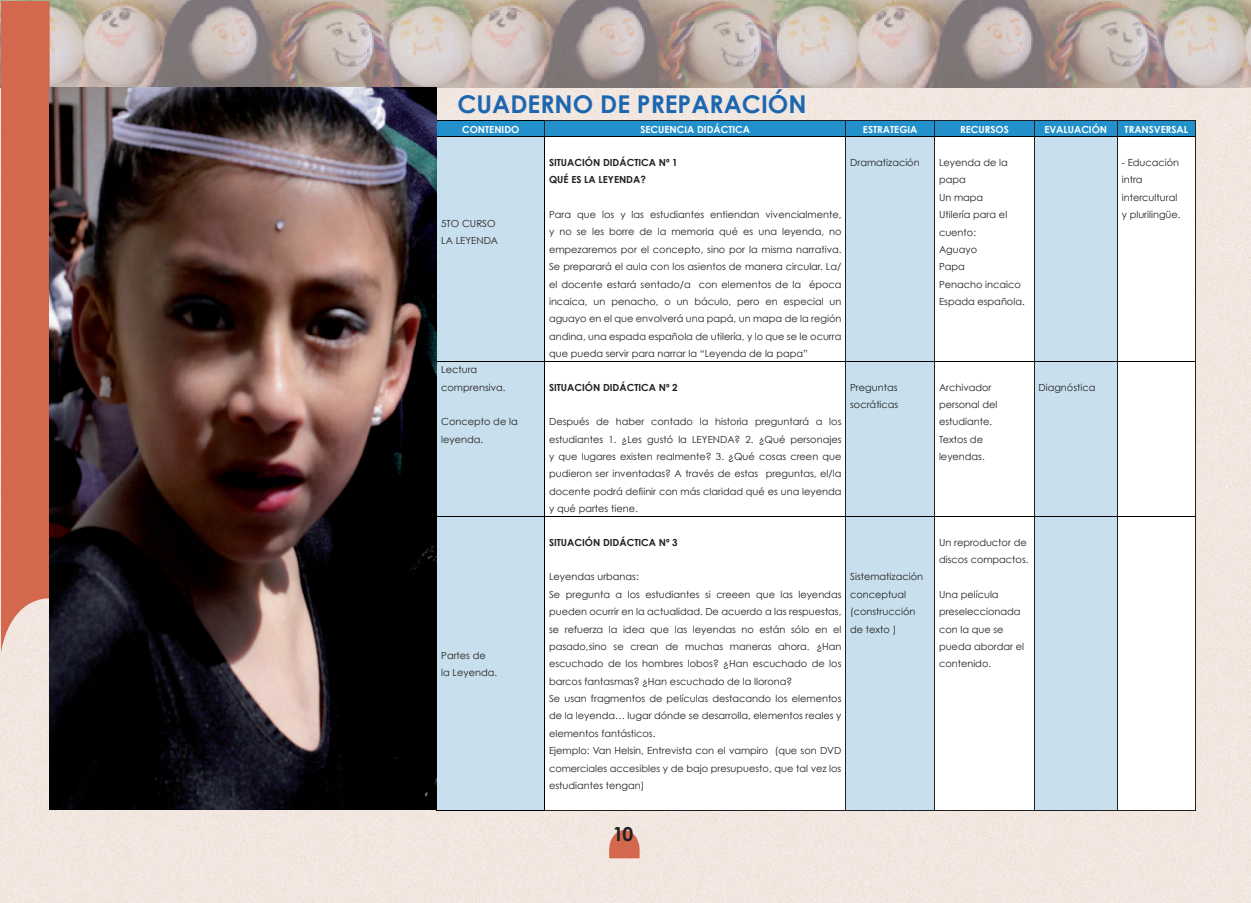
<style>
.page{position:relative;width:1251px;height:903px;background:#fff}
.page>*{position:absolute;margin:0;border:0;box-sizing:border-box;transform-origin:0 0}
.t1{font:700 24.5px "Century Gothic";color:#1c67b0}
.t2{font:700 19.25px "Century Gothic";color:#231f20}
.t3{font:9.8px/17.3px "Century Gothic";color:#231f20}
.t4{font:700 9.8px/17.3px "Century Gothic";color:#231f20}
.t5{font:700 9.8px "Century Gothic";color:#fff}
</style>
<div class="page">
<img style="left:1244px;top:0;width:6px;height:902px">
<div style="left:0;top:88px;width:61px;height:815px;background:#f2e7e0"></div>
<div style="left:61px;top:88px;width:1183px;height:815px;background:#f2e7e0"></div>
<img style="left:0;top:0;width:1244px;height:88px">
<svg style="left:609px;top:830px;width:30px;height:28px"></svg>
<div style="left:1px;top:1px;width:49px;height:651px;background:#d4684f"></div>
<div style="left:437px;top:138px;width:107px;height:672px;background:#c8e0ed"></div>
<svg style="left:545px;top:138px;width:649px;height:672px"></svg>
<hr style="left:544px;top:361px;width:301px;height:1px;background:#000">
<hr style="left:845px;top:361px;width:89px;height:1px;background:#000">
<hr style="left:934px;top:361px;width:99px;height:1px;background:#000">
<hr style="left:1034px;top:361px;width:82px;height:1px;background:#000">
<hr style="left:1117px;top:361px;width:77px;height:1px;background:#000">
<hr style="left:544px;top:516px;width:301px;height:1px;background:#000">
<hr style="left:845px;top:516px;width:89px;height:1px;background:#000">
<hr style="left:934px;top:516px;width:99px;height:1px;background:#000">
<hr style="left:1034px;top:516px;width:82px;height:1px;background:#000">
<hr style="left:1117px;top:516px;width:77px;height:1px;background:#000">
<hr style="left:544px;top:137px;width:301px;height:1px;background:#000">
<hr style="left:845px;top:137px;width:89px;height:1px;background:#000">
<hr style="left:934px;top:137px;width:99px;height:1px;background:#000">
<hr style="left:1034px;top:137px;width:82px;height:1px;background:#000">
<hr style="left:1117px;top:137px;width:77px;height:1px;background:#000">
<hr style="left:545px;top:810px;width:300px;height:1px;background:#231f20">
<hr style="left:845px;top:137px;width:1px;height:224px;background:#231f20">
<hr style="left:845px;top:361px;width:1px;height:155px;background:#231f20">
<hr style="left:845px;top:516px;width:1px;height:294px;background:#231f20">
<hr style="left:845px;top:810px;width:89px;height:1px;background:#231f20">
<hr style="left:934px;top:137px;width:1px;height:224px;background:#231f20">
<hr style="left:934px;top:361px;width:1px;height:155px;background:#231f20">
<hr style="left:934px;top:516px;width:1px;height:294px;background:#231f20">
<hr style="left:934px;top:810px;width:99px;height:1px;background:#231f20">
<hr style="left:1033px;top:137px;width:1px;height:224px;background:#231f20">
<hr style="left:1033px;top:361px;width:1px;height:155px;background:#231f20">
<hr style="left:1033px;top:516px;width:1px;height:294px;background:#231f20">
<hr style="left:1033px;top:810px;width:84px;height:1px;background:#231f20">
<svg style="left:436px;top:121px;width:759px;height:16px;background:#2085bc"></svg>
<hr style="left:1116px;top:137px;width:1px;height:224px;background:#231f20">
<hr style="left:1194px;top:137px;width:1px;height:224px;background:#231f20">
<hr style="left:1116px;top:361px;width:1px;height:155px;background:#231f20">
<hr style="left:1194px;top:361px;width:1px;height:155px;background:#231f20">
<hr style="left:1116px;top:516px;width:1px;height:294px;background:#231f20">
<hr style="left:1194px;top:516px;width:1px;height:294px;background:#231f20">
<hr style="left:1117px;top:810px;width:78px;height:1px;background:#231f20">
<hr style="left:436px;top:137px;width:108px;height:1px;background:#000">
<hr style="left:436px;top:137px;width:1px;height:224px;background:#000">
<hr style="left:544px;top:137px;width:1px;height:224px;background:#000">
<hr style="left:436px;top:361px;width:108px;height:1px;background:#000">
<hr style="left:436px;top:362px;width:1px;height:154px;background:#000">
<hr style="left:544px;top:362px;width:1px;height:154px;background:#000">
<hr style="left:436px;top:516px;width:108px;height:1px;background:#000">
<hr style="left:436px;top:517px;width:1px;height:293px;background:#000">
<hr style="left:544px;top:517px;width:1px;height:293px;background:#000">
<hr style="left:436px;top:810px;width:109px;height:1px;background:#000">
<img style="left:50px;top:88px;width:386px;height:721px">
<h1 class="t1" style="left:457px;top:88px;width:350px">CUADERNO DE PREPARACIÓN</h1>
<p class="t5" style="left:462px;top:123px;width:59px">CONTENIDO</p>
<p class="t5" style="left:640px;top:123px;width:111px">SECUENCIA DIDÁCTICA</p>
<p class="t5" style="left:862px;top:123px;width:56px">ESTRATEGIA</p>
<p class="t5" style="left:959px;top:123px;width:50px">RECURSOS</p>
<p class="t5" style="left:1044px;top:123px;width:64px">EVALUACIÓN</p>
<p class="t5" style="left:1124px;top:123px;width:65px">TRANSVERSAL</p>
<p class="t3" style="left:441px;top:214px;width:58px">5TO CURSO<br>LA LEYENDA</p>
<p class="t3" style="left:441px;top:361px;width:66px">Lectura comprensiva.</p>
<p class="t3" style="left:441px;top:413px;width:78px">Concepto de la leyenda.</p>
<p class="t3" style="left:441px;top:646px;width:57px">Partes de<br>la Leyenda.</p>
<p class="t4" style="left:549px;top:154px;width:130px">SITUACIÓN DIDÁCTICA Nº 1<br>QUÉ ES LA LEYENDA?</p>
<p class="t3" style="left:549px;top:206px;width:294px;text-align:justify">Para que los y las estudiantes entiendan vivencialmente, y no se les borre de la memoria qué es una leyenda, no empezaremos por el concepto, sino por la misma narrativa.<br>Se preparará el aula con los asientos de manera circular. La/ el docente estará sentado/a con elementos de la época incaica, un penacho, o un báculo, pero en especial un aguayo en el que envolverá una papá, un mapa de la región andina, una espada española de utilería, y lo que se le ocurra que pueda servir para narrar la “Leyenda de la papa”</p>
<p class="t4" style="left:549px;top:378px;width:130px">SITUACIÓN DIDÁCTICA Nº 2</p>
<p class="t3" style="left:549px;top:413px;width:294px;text-align:justify">Después de haber contado la historia preguntará a los estudiantes 1. ¿Les gustó la LEYENDA? 2. ¿Qué personajes y que lugares existen realmente? 3. ¿Qué cosas creen que pudieron ser inventadas? A través de estas preguntas, el/la docente podrá defiinir con más claridad qué es una leyenda y qué partes tiene.</p>
<p class="t3" style="left:850px;top:154px;width:71px">Dramatización</p>
<p class="t3" style="left:938px;top:154px;width:87px">Leyenda de la papa<br>Un mapa<br>Utilería para el cuento:<br>Aguayo<br>Papa<br>Penacho incaico<br>Espada española.</p>
<p class="t3" style="left:1121px;top:154px;width:60px">- Educación intra intercultural y plurilingüe.</p>
<p class="t3" style="left:850px;top:378px;width:50px">Preguntas socráticas</p>
<p class="t3" style="left:938px;top:378px;width:60px">Archivador personal del estudiante.<br>Textos de leyendas.</p>
<p class="t3" style="left:1038px;top:378px;width:58px">Diagnóstica</p>
<p class="t4" style="left:549px;top:533px;width:130px">SITUACIÓN DIDÁCTICA Nº 3</p>
<p class="t3" style="left:549px;top:568px;width:294px">Leyendas urbanas:<br>Se pregunta a los estudiantes si creeen que las leyendas pueden ocurrir en la actualidad. De acuerdo a las respuestas, se refuerza la idea que las leyendas no están sólo en el pasado,sino se crean de muchas maneras ahora. ¿Han escuchado de los hombres lobos? ¿Han escuchado de los barcos fantasmas? ¿Han escuchado de la llorona?<br>Se usan fragmentos de películas destacando los elementos de la leyenda… lugar dónde se desarrolla, elementos reales y elementos fantásticos.<br>Ejemplo: Van Helsin, Entrevista con el vampiro (que son DVD comerciales accesibles y de bajo presupuesto, que tal vez los estudiantes tengan)</p>
<p class="t3" style="left:850px;top:568px;width:74px">Sistematización conceptual (construcción de texto )</p>
<h2 class="t2" style="left:612px;top:821px;width:22px">10</h2>
<p class="t3" style="left:938px;top:533px;width:91px">Un reproductor de discos compactos.</p>
<p class="t3" style="left:938px;top:585px;width:86px">Una película preseleccionada con la que se pueda abordar el contenido.</p>
</div>
